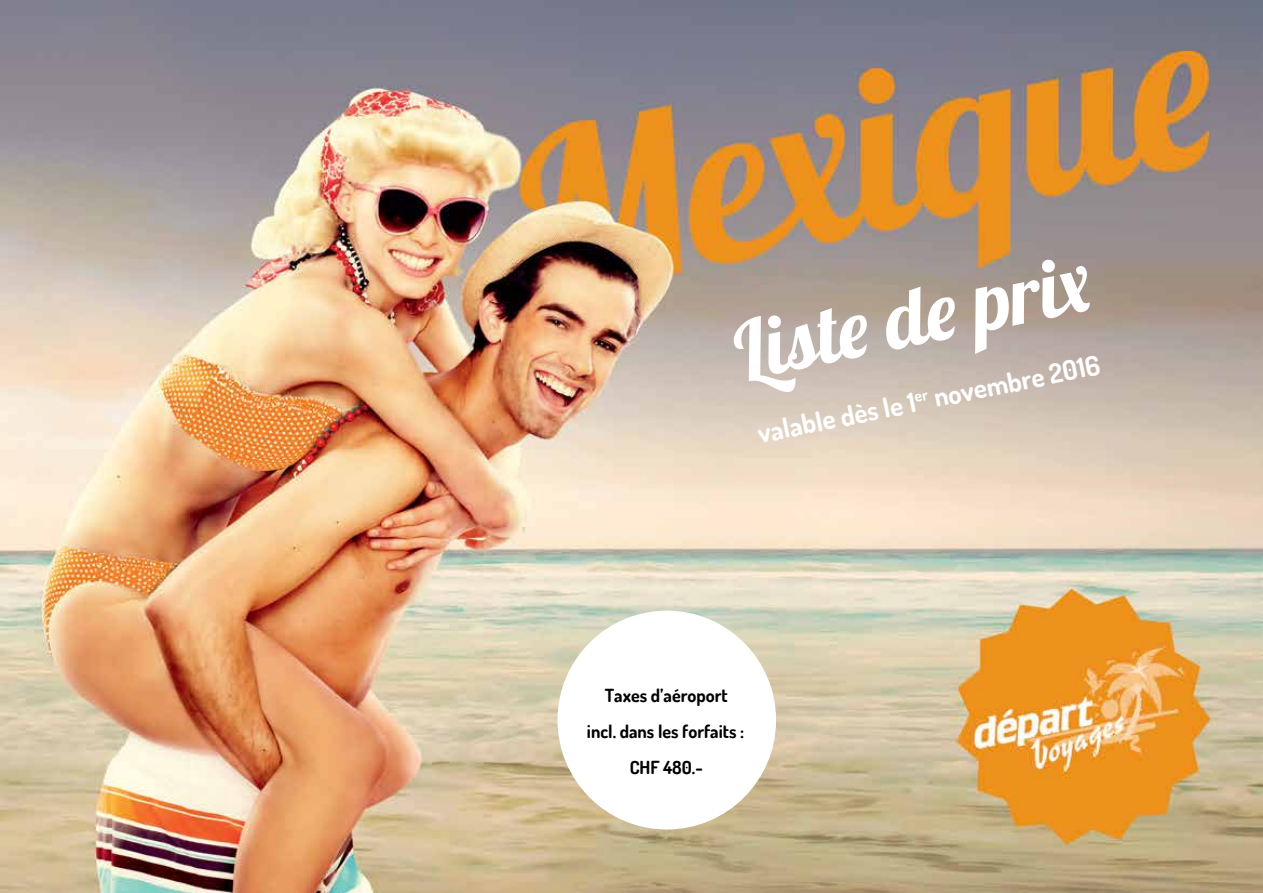
<style>
.page{position:relative;width:1263px;height:893px;background:#fff}
.page>*{position:absolute;margin:0;border:0;box-sizing:border-box;transform-origin:0 0}
.t1{font:81px "Lobster";color:#fff}
.t2{font:700 27px "Dosis";color:#fff}
.t3{font:700 18px/36px "Dosis";color:#000;text-align:center}
</style>
<div class="page">
<img style="left:0;top:0;width:1263px;height:893px">
<div style="left:557px;top:611px;width:219px;height:218px;background:#fff;border-radius:50%"></div>
<svg style="left:914px;top:392px;width:15px;height:10px"></svg>
<h1 class="t1" style="left:725px;top:303px;width:354px;rotate:-12deg">Liste de prix</h1>
<h2 class="t2" style="left:931px;top:380px;width:170px;rotate:-11deg">novembre 2016</h2>
<h2 class="t2" style="left:754px;top:416px;width:162px;rotate:-11deg">valable dès le 1</h2>
<p class="t3" style="left:587px;top:677px;width:159px">Taxes d’aéroport<br>incl. dans les forfaits :<br>CHF 480.-</p>
</div>
